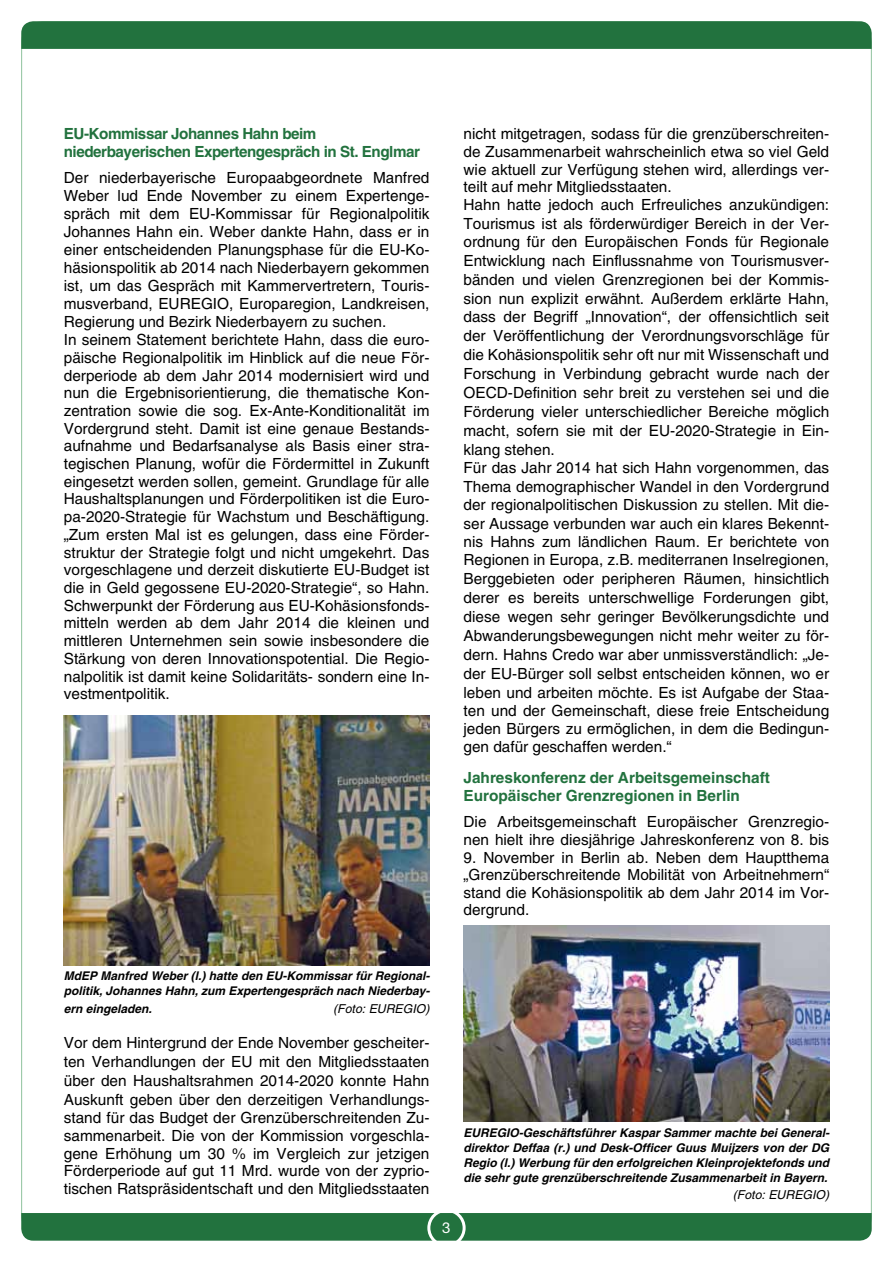
<style>
.page{position:relative;width:893px;height:1263px;background:#fff}
.page>*{position:absolute;margin:0;border:0;box-sizing:border-box;transform-origin:0 0}
.t1{font:15px/18.6px "H Central";color:#000}
.t2{font:700 15px/18px "H Central";letter-spacing:-.03em;color:#22723e}
.t3{font:700 15px/18px "H Central";color:#22723e}
.t4{font:15px "Helvetica Neue";color:#fff}
.t5{font:italic 700 12px/15px "H Central";color:#000}
.t6{font:italic 12px "H Central";color:#000}
</style>
<div class="page">
<div style="left:21px;top:1213px;width:851px;height:28px;background:#22723e"></div>
<div style="left:427px;top:1209px;width:39px;height:38px;border:3px solid #fff;border-radius:50%"></div>
<svg style="left:21px;top:21px;width:851px;height:28px"></svg>
<img style="left:64px;top:715px;width:365px;height:250px">
<img style="left:463px;top:926px;width:366px;height:195px">
<p class="t2" style="left:64px;top:125px;width:358px">EU-Kommissar Johannes Hahn beim niederbayerischen Expertengespräch in St. Englmar</p>
<p class="t1" style="left:64px;top:169px;width:367px;line-height:17.9px">Der niederbayerische Europaabgeordnete Manfred Weber lud Ende November zu einem Expertenge&shy;spräch mit dem EU-Kommissar für Regionalpolitik Johannes Hahn ein. Weber dankte Hahn, dass er in einer entscheidenden Planungsphase für die EU-Ko&shy;häsionspolitik ab 2014 nach Niederbayern gekommen ist, um das Gespräch mit Kammervertretern, Touris&shy;musverband, EUREGIO, Europaregion, Landkreisen, Regierung und Bezirk Niederbayern zu suchen.<br>In seinem Statement berichtete Hahn, dass die euro&shy;päische Regionalpolitik im Hinblick auf die neue För&shy;derperiode ab dem Jahr 2014 modernisiert wird und nun die Ergebnisorientierung, die thematische Kon&shy;zentration sowie die sog. Ex-Ante-Konditionalität im Vordergrund steht. Damit ist eine genaue Bestands&shy;aufnahme und Bedarfsanalyse als Basis einer stra&shy;tegischen Planung, wofür die Fördermittel in Zukunft eingesetzt werden sollen, gemeint. Grundlage für alle Haushaltsplanungen und Förderpolitiken ist die Euro&shy;pa-2020-Strategie für Wachstum und Beschäftigung. „Zum ersten Mal ist es gelungen, dass eine Förder&shy;struktur der Strategie folgt und nicht umgekehrt. Das vorgeschlagene und derzeit diskutierte EU-Budget ist die in Geld gegossene EU-2020-Strategie“, so Hahn.<br>Schwerpunkt der Förderung aus EU-Kohäsionsfonds&shy;mitteln werden ab dem Jahr 2014 die kleinen und mittleren Unternehmen sein sowie insbesondere die Stärkung von deren Innovationspotential. Die Regio&shy;nalpolitik ist damit keine Solidaritäts- sondern eine In&shy;vestmentpolitik.</p>
<p class="t1" style="left:463px;top:125px;width:367px">nicht mitgetragen, sodass für die grenzüberschreiten&shy;de Zusammenarbeit wahrscheinlich etwa so viel Geld wie aktuell zur Verfügung stehen wird, allerdings ver&shy;teilt auf mehr Mitgliedsstaaten.<br>Hahn hatte jedoch auch Erfreuliches anzukündigen:<br>Tourismus ist als förderwürdiger Bereich in der Ver&shy;ordnung für den Europäischen Fonds für Regionale Entwicklung nach Einflussnahme von Tourismusver&shy;bänden und vielen Grenzregionen bei der Kommis&shy;sion nun explizit erwähnt. Außerdem erklärte Hahn, dass der Begriff „Innovation“, der offensichtlich seit der Veröffentlichung der Verordnungsvorschläge für die Kohäsionspolitik sehr oft nur mit Wissenschaft und Forschung in Verbindung gebracht wurde nach der OECD-Definition sehr breit zu verstehen sei und die Förderung vieler unterschiedlicher Bereiche möglich macht, sofern sie mit der EU-2020-Strategie in Ein&shy;klang stehen.<br>Für das Jahr 2014 hat sich Hahn vorgenommen, das Thema demographischer Wandel in den Vordergrund der regionalpolitischen Diskussion zu stellen. Mit die&shy;ser Aussage verbunden war auch ein klares Bekennt&shy;nis Hahns zum ländlichen Raum. Er berichtete von Regionen in Europa, z.B. mediterranen Inselregionen, Berggebieten oder peripheren Räumen, hinsichtlich derer es bereits unterschwellige Forderungen gibt, diese wegen sehr geringer Bevölkerungsdichte und Abwanderungsbewegungen nicht mehr weiter zu för&shy;dern. Hahns Credo war aber unmissverständlich: „Je&shy;der EU-Bürger soll selbst entscheiden können, wo er leben und arbeiten möchte. Es ist Aufgabe der Staa&shy;ten und der Gemeinschaft, diese freie Entscheidung jeden Bürgers zu ermöglichen, in dem die Bedingun&shy;gen dafür geschaffen werden.“</p>
<p class="t3" style="left:463px;top:768px;width:308px">Jahreskonferenz der Arbeitsgemeinschaft<br>Europäischer Grenzregionen in Berlin</p>
<p class="t1" style="left:463px;top:813px;width:367px;line-height:18px">Die Arbeitsgemeinschaft Europäischer Grenzregio&shy;nen hielt ihre diesjährige Jahreskonferenz von 8. bis</p>
<p class="t1" style="left:463px;top:849px;width:367px;line-height:17.4px;text-align:justify">9. November in Berlin ab. Neben dem Hauptthema „Grenzüberschreitende Mobilität von Arbeitnehmern“ stand die Kohäsionspolitik ab dem Jahr 2014 im Vor&shy;dergrund.</p>
<p class="t5" style="left:64px;top:969px;width:368px">MdEP Manfred Weber (l.) hatte den EU-Kommissar für Regional&shy;politik, Johannes Hahn, zum Expertengespräch nach Niederbay-</p>
<p class="t5" style="left:64px;top:1002px;width:90px">ern eingeladen.</p>
<p class="t6" style="left:333px;top:1001px;width:98px">(Foto: EUREGIO)</p>
<p class="t1" style="left:64px;top:1033px;width:367px;line-height:19.2px;text-align:justify">Vor dem Hintergrund der Ende November gescheiter&shy;ten Verhandlungen der EU mit den Mitgliedsstaaten über den Haushaltsrahmen 2014-2020 konnte Hahn Auskunft geben über den derzeitigen Verhandlungs-</p>
<p class="t1" style="left:64px;top:1109px;width:367px;line-height:17.7px;text-align:justify">stand für das Budget der Grenzüberschreitenden Zu&shy;sammenarbeit. Die von der Kommission vorgeschla&shy;gene Erhöhung um 30 % im Vergleich zur jetzigen Förderperiode auf gut 11 Mrd. wurde von der zyprio&shy;tischen Ratspräsidentschaft und den Mitgliedsstaaten</p>
<p class="t4" style="left:442px;top:1219px;width:10px">3</p>
<p class="t5" style="left:463px;top:1125px;width:368px;text-align:justify">EUREGIO-Geschäftsführer Kaspar Sammer machte bei General&shy;direktor Deffaa (r.) und Desk-Officer Guus Muijzers von der DG Regio (l.) Werbung für den erfolgreichen Kleinprojektefonds und die sehr gute grenzüberschreitende Zusammenarbeit in Bayern.</p>
<p class="t6" style="left:733px;top:1187px;width:98px">(Foto: EUREGIO)</p>
</div>
